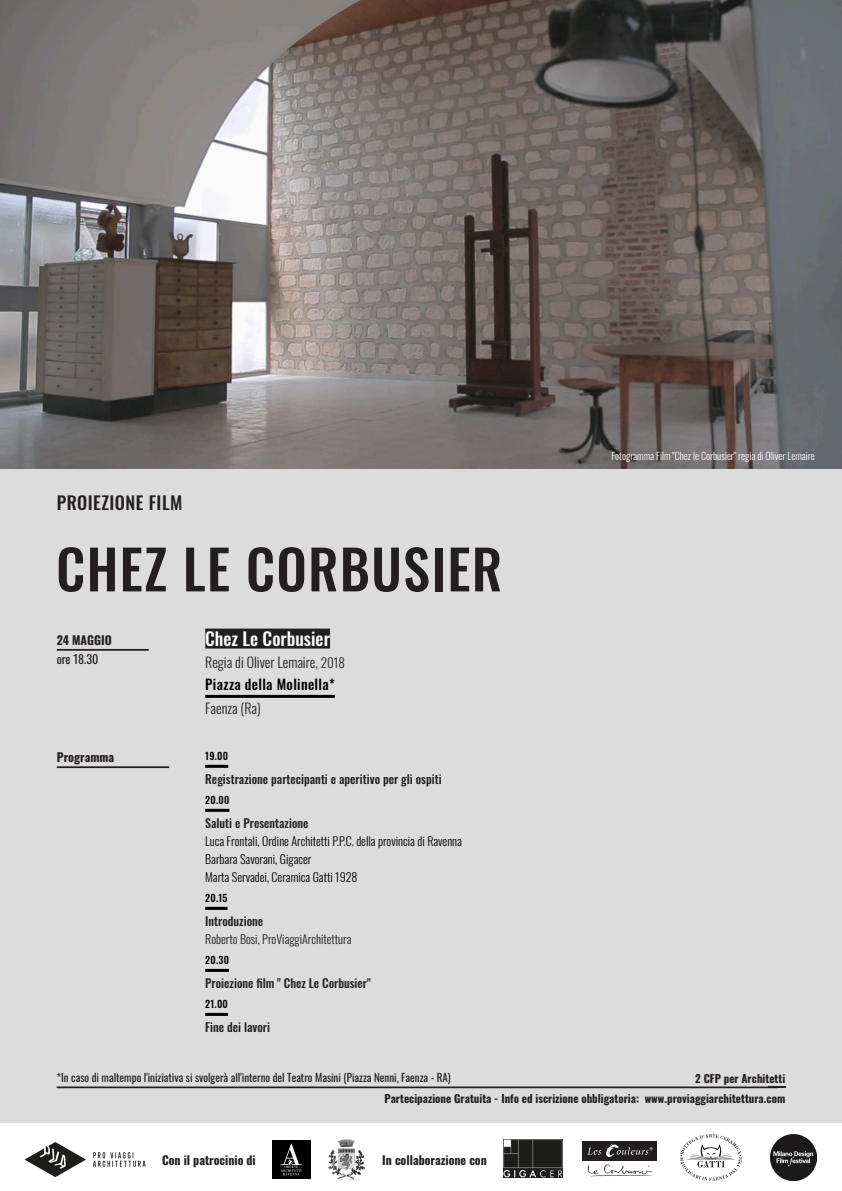
<style>
.page{position:relative;width:842px;height:1191px;background:#fff}
.page>*{position:absolute;margin:0;border:0;box-sizing:border-box;transform-origin:0 0}
.Stile_di_paragrafo_1{font:500 54px "Oswald";letter-spacing:.025em;color:#231f20}
.Stile_di_paragrafo_1-2{font:500 18px "Oswald";color:#fff}
.Stile_di_paragrafo_1-3{font:500 18px "Oswald";letter-spacing:.025em;color:#231f20}
.Stile_di_paragrafo_1-4{font:300 14px "Oswald";color:#231f20}
.Stile_di_paragrafo_1-5{font:500 14px "Oswald";letter-spacing:.025em;color:#000001}
.Stile_di_paragrafo_1-6{font:500 12px "Oswald";color:#231f20}
.Stile_di_paragrafo_1-7{font:300 12px "Oswald";color:#000001}
.t1{font:700 12px "Oswald";color:#231f20}
.Stile_di_paragrafo_1-8{font:300 12px "Oswald";color:#231f20}
.Stile_di_paragrafo_1-9{font:12px "Oswald";color:#231f20}
.t2{font:700 11px "Oswald";color:#231f20}
.t3{font:11px "Oswald";color:#231f20}
.Stile_di_paragrafo_1-10{font:300 10px "Oswald";color:#fff}
.Stile_di_paragrafo_1-11{font:500 10px "Oswald";letter-spacing:.025em;color:#000001}
.s1{font-size:13px}
</style>
<div class="page">
<div style="left:0;top:0;width:842px;height:1123px;background:#dcdcdc"></div>
<img style="left:0;top:0;width:842px;height:468px">
<hr style="left:57px;top:1086px;width:720px;height:2px;background:#231f20">
<div style="left:205px;top:628px;width:125px;height:20px;background:#231f20"></div>
<hr style="left:205px;top:695px;width:130px;height:3px;background:#000001">
<hr style="left:57px;top:649px;width:92px;height:1px;background:#231f20">
<img style="left:272px;top:1140px;width:39px;height:39px">
<img style="left:328px;top:1139px;width:37px;height:42px">
<img style="left:680px;top:1134px;width:61px;height:46px">
<img style="left:504px;top:1139px;width:59px;height:38px">
<svg style="left:582px;top:1141px;width:75px;height:36px"></svg>
<img style="left:24px;top:1142px;width:122px;height:36px">
<img style="left:770px;top:1134px;width:46px;height:46px">
<svg style="left:777px;top:1086px;width:8px;height:2px"></svg>
<hr style="left:205px;top:765px;width:23px;height:3px;background:#000001">
<hr style="left:205px;top:809px;width:24px;height:3px;background:#000001">
<hr style="left:205px;top:907px;width:23px;height:3px;background:#000001">
<hr style="left:205px;top:969px;width:24px;height:3px;background:#000001">
<hr style="left:205px;top:1013px;width:23px;height:3px;background:#000001">
<hr style="left:57px;top:766px;width:112px;height:2px;background:#231f20">
<p class="Stile_di_paragrafo_1-3" style="left:57px;top:493px;width:127px">PROIEZIONE FILM</p>
<p class="Stile_di_paragrafo_1" style="left:56px;top:541px;width:447px">CHEZ LE CORBUSIER</p>
<p class="t1" style="left:57px;top:634px;width:56px">24 MAGGIO</p>
<p class="Stile_di_paragrafo_1-9" style="left:57px;top:648px;width:43px">ore 18.30</p>
<p class="t1" style="left:57px;top:751px;width:59px">Programma</p>
<p class="Stile_di_paragrafo_1-2" style="left:205px;top:629px;width:126px">Chez Le Corbusier</p>
<p class="Stile_di_paragrafo_1-4" style="left:205px;top:649px;width:141px">Regia di Oliver Lemaire, <span class="s1">2018</span></p>
<p class="Stile_di_paragrafo_1-5" style="left:205px;top:677px;width:131px">Piazza della Molinella*</p>
<p class="Stile_di_paragrafo_1-4" style="left:205px;top:696px;width:57px">Faenza (Ra)</p>
<p class="Stile_di_paragrafo_1-11" style="left:205px;top:751px;width:24px">19.00</p>
<p class="Stile_di_paragrafo_1-6" style="left:205px;top:773px;width:238px">Registrazione partecipanti e aperitivo per gli ospiti</p>
<p class="Stile_di_paragrafo_1-11" style="left:205px;top:795px;width:26px">20.00</p>
<p class="Stile_di_paragrafo_1-6" style="left:205px;top:817px;width:105px">Saluti e Presentazione</p>
<p class="Stile_di_paragrafo_1-7" style="left:205px;top:831px;width:258px">Luca Frontali, Ordine Architetti P.P.C. della provincia di Ravenna</p>
<p class="Stile_di_paragrafo_1-7" style="left:205px;top:849px;width:108px">Barbara Savorani, Gigacer</p>
<p class="Stile_di_paragrafo_1-7" style="left:205px;top:867px;width:154px">Marta Servadei, Ceramica Gatti 1928</p>
<p class="Stile_di_paragrafo_1-11" style="left:205px;top:893px;width:24px">20.15</p>
<p class="Stile_di_paragrafo_1-6" style="left:205px;top:915px;width:59px">Introduzione</p>
<p class="Stile_di_paragrafo_1-8" style="left:205px;top:929px;width:148px">Roberto Bosi, ProViaggiArchitettura</p>
<p class="Stile_di_paragrafo_1-11" style="left:205px;top:955px;width:25px">20.30</p>
<p class="Stile_di_paragrafo_1-6" style="left:205px;top:977px;width:167px">Proiezione film " Chez Le Corbusier"</p>
<p class="Stile_di_paragrafo_1-11" style="left:205px;top:999px;width:24px">21.00</p>
<p class="Stile_di_paragrafo_1-6" style="left:205px;top:1021px;width:66px">Fine dei lavori</p>
<p class="Stile_di_paragrafo_1-10" style="left:611px;top:447px;width:205px">Fotogramma Film "Chez le Corbusier" regia di Oliver Lemaire</p>
<p class="t3" style="left:57px;top:1068px;width:396px">*In caso di maltempo l'iniziativa si svolgerà all'interno del Teatro Masini (Piazza Nenni, Faenza - RA)</p>
<p class="t2" style="left:695px;top:1072px;width:91px">2 CFP per Architetti</p>
<p class="t2" style="left:385px;top:1092px;width:402px">Partecipazione Gratuita - Info ed iscrizione obbligatoria: www.proviaggiarchitettura.com</p>
<p class="t1" style="left:162px;top:1153px;width:95px">Con il patrocinio di</p>
<p class="t1" style="left:382px;top:1153px;width:106px">In collaborazione con</p>
</div>
